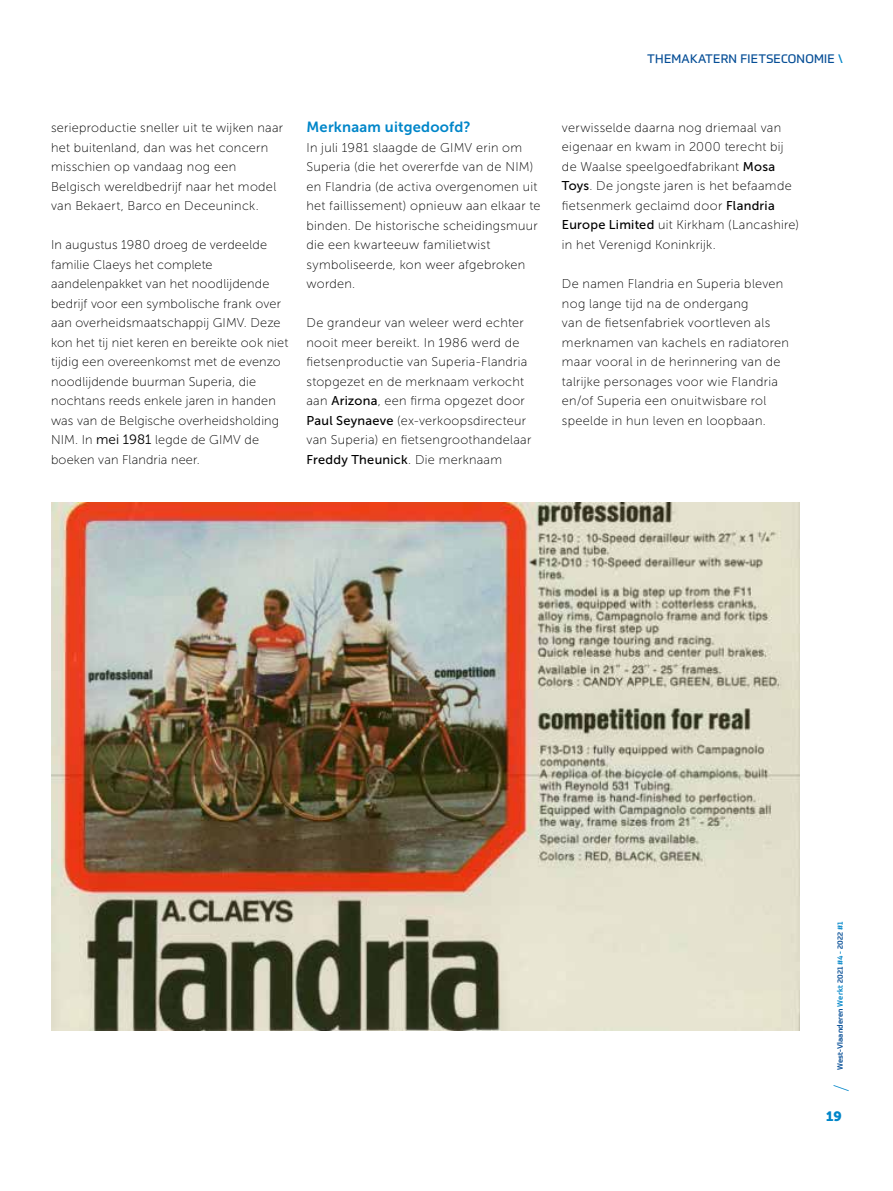
<style>
.page{position:relative;width:893px;height:1191px;background:#fff}
.page>*{position:absolute;margin:0;border:0;box-sizing:border-box;transform-origin:0 0}
.t1{font:100 21px "Prometo";color:#0086c9}
.t2{font:14.7px "Museo Sans 700";letter-spacing:.015em;color:#0086c9}
.t3{font:13.5px "Museo Slab 900";color:#0086c9}
.t4{font:12.75px/19.5px "Museo Sans 100";letter-spacing:.02em;color:#000}
.t5{font:12.75px "Museo Sans 500";letter-spacing:.02em;color:#000}
.t6{font:12px "Prometo";letter-spacing:.02em;color:#064e96}
.t7{font:500 7.5px "Prometo";letter-spacing:.025em;color:#064e96}
.s1{color:#0086c9}
.s2{font-family:"Museo Sans 300";font-size:13.5px}
.s3{font-family:"Museo Sans 500"}
.s4{font-family:"Museo Sans 100"}
</style>
<div class="page">
<img style="left:51px;top:503px;width:748px;height:527px">
<p class="t6" style="left:647px;top:52px;width:197px">THEMAKATERN FIETSECONOMIE <span class="s1">\</span></p>
<p class="t4" style="left:51px;top:118px;width:234px">serieproductie sneller uit te wijken naar het buitenland, dan was het concern misschien op vandaag nog een Belgisch wereldbedrijf naar het model van Bekaert, Barco en Deceuninck.</p>
<p class="t4" style="left:51px;top:235px;width:239px">In augustus 1980 droeg de verdeelde familie Claeys het complete aandelenpakket van het noodlijdende bedrijf voor een symbolische frank over aan overheidsmaatschappij GIMV. Deze kon het tij niet keren en bereikte ook niet tijdig een overeenkomst met de evenzo noodlijdende buurman Superia, die nochtans reeds enkele jaren in handen was van de Belgische overheidsholding NIM. In <span class="s2">mei 1981</span> legde de GIMV de boeken van Flandria neer.</p>
<p class="t2" style="left:306px;top:119px;width:166px">Merknaam uitgedoofd?</p>
<p class="t4" style="left:306px;top:138px;width:236px">In juli 1981 slaagde de GIMV erin om Superia (die het overerfde van de NIM) en Flandria (de activa overgenomen uit het faillissement) opnieuw aan elkaar te binden. De historische scheidingsmuur die een kwarteeuw familietwist symboliseerde, kon weer afgebroken worden.</p>
<p class="t4" style="left:306px;top:313px;width:226px">De grandeur van weleer werd echter nooit meer bereikt. In 1986 werd de fietsenproductie van Superia-Flandria stopgezet en de merknaam verkocht aan <span class="s3">Arizona</span>, een firma opgezet door <span class="s3">Paul Seynaeve</span> (ex-verkoopsdirecteur van Superia) en fietsengroothandelaar</p>
<p class="t5" style="left:306px;top:452px;width:197px">Freddy Theunick<span class="s4">. Die merknaam</span></p>
<p class="t4" style="left:562px;top:118px;width:239px">verwisselde daarna nog driemaal van eigenaar en kwam in 2000 terecht bij de Waalse speelgoedfabrikant <span class="s3">Mosa Toys</span>. De jongste jaren is het befaamde fietsenmerk geclaimd door <span class="s3">Flandria Europe Limited</span> uit Kirkham (Lancashire) in het Verenigd Koninkrijk.</p>
<p class="t4" style="left:562px;top:274px;width:228px">De namen Flandria en Superia bleven nog lange tijd na de ondergang<br>van de fietsenfabriek voortleven als merknamen van kachels en radiatoren maar vooral in de herinnering van de talrijke personages voor wie Flandria en/of Superia een onuitwisbare rol speelde in hun leven en loopbaan.</p>
<p class="t7" style="left:835px;top:1070px;width:150px;rotate:-90deg">West-Vlaanderen <span class="s1">Werkt</span> 2021 <span class="s1">#4 -</span> 2022 <span class="s1">#1</span></p>
<h1 class="t1" style="left:829px;top:1092px;width:9px;rotate:-90deg">/</h1>
<p class="t3" style="left:826px;top:1108px;width:17px">19</p>
</div>
